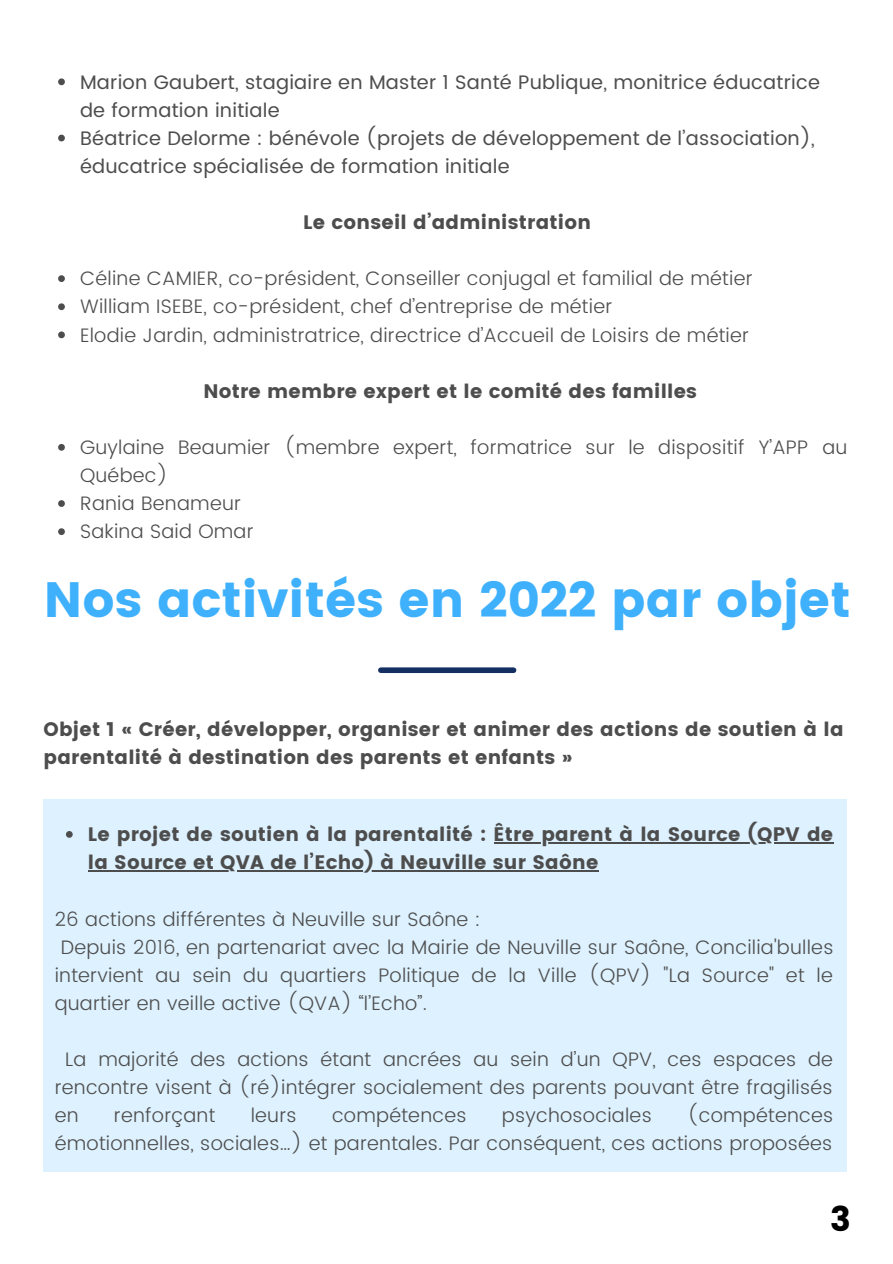
<style>
.page{position:relative;width:893px;height:1264px;background:#fff}
.page>*{position:absolute;margin:0;border:0;box-sizing:border-box;transform-origin:0 0}
.t1{font:49.5px "Poppins";color:#3fb1fc}
.t2{font:34.35px "Poppins";color:#000}
.t3{font:300 19.5px/28px "Poppins";letter-spacing:.015em;color:#4d4d4d}
.t4{font:19.5px/28px "Poppins";letter-spacing:.015em;color:#4d4d4d}
.t5{font:19.5px/28px "Poppins";letter-spacing:.015em;color:#4d4d4d}
</style>
<div class="page">
<svg style="left:58px;top:78px;width:7px;height:7px"></svg>
<svg style="left:58px;top:135px;width:7px;height:6px"></svg>
<svg style="left:58px;top:275px;width:7px;height:7px"></svg>
<svg style="left:58px;top:303px;width:7px;height:7px"></svg>
<svg style="left:58px;top:331px;width:7px;height:7px"></svg>
<svg style="left:58px;top:444px;width:7px;height:6px"></svg>
<svg style="left:58px;top:500px;width:7px;height:7px"></svg>
<svg style="left:58px;top:528px;width:7px;height:7px"></svg>
<div style="left:381px;top:667px;width:132px;height:6px;background:#142f62"></div>
<div style="left:43px;top:799px;width:803px;height:373px;background:#ddf1fe"></div>
<svg style="left:66px;top:831px;width:7px;height:6px"></svg>
<hr style="left:493px;top:842px;width:340px;height:1px;background:#4d4d4d">
<hr style="left:88px;top:870px;width:510px;height:1px;background:#4d4d4d">
<p class="t5" style="left:80px;top:68px;width:741px">Marion Gaubert, stagiaire en Master 1 Santé Publique, monitrice éducatrice de formation initiale<br>Béatrice Delorme : bénévole (projets de développement de l’association), éducatrice spécialisée de formation initiale</p>
<p class="t4" style="left:303px;top:208px;width:289px">Le conseil d’administration</p>
<p class="t3" style="left:80px;top:264px;width:674px">Céline CAMIER, co-président, Conseiller conjugal et familial de métier<br>William ISEBE, co-président, chef d’entreprise de métier<br>Elodie Jardin, administratrice, directrice d’Accueil de Loisirs de métier</p>
<p class="t4" style="left:203px;top:377px;width:495px">Notre membre expert et le comité des familles</p>
<p class="t3" style="left:80px;top:433px;width:768px">Guylaine Beaumier (membre expert, formatrice sur le dispositif Y’APP au<br>Québec)<br>Rania Benameur<br>Sakina Said Omar</p>
<h1 class="t1" style="left:44px;top:571px;width:808px">Nos activités en 2022 par objet</h1>
<p class="t4" style="left:43px;top:715px;width:801px">Objet 1 « Créer, développer, organiser et animer des actions de soutien à la parentalité à destination des parents et enfants »</p>
<p class="t4" style="left:88px;top:820px;width:746px">Le projet de soutien à la parentalité : Être parent à la Source (QPV de la Source et QVA de l’Echo) à Neuville sur Saône</p>
<p class="t3" style="left:55px;top:904px;width:427px">26 actions différentes à Neuville sur Saône :</p>
<p class="t3" style="left:61px;top:932px;width:774px">Depuis 2016, en partenariat avec la Mairie de Neuville sur Saône, Concilia'bulles</p>
<p class="t3" style="left:55px;top:961px;width:779px">intervient au sein du quartiers Politique de la Ville (QPV) "La Source" et le</p>
<p class="t3" style="left:55px;top:989px;width:374px">quartier en veille active (QVA) “l’Echo”.</p>
<p class="t3" style="left:55px;top:1045px;width:779px;text-align:justify;text-indent:11px">La majorité des actions étant ancrées au sein d’un QPV, ces espaces de rencontre visent à (ré)intégrer socialement des parents pouvant être fragilisés en</p>
<p class="t3" style="left:55px;top:1101px;width:780px;text-align:right">(compétences<br>émotionnelles, sociales…) et parentales. Par conséquent, ces actions proposées</p>
<p class="t3" style="left:114px;top:1101px;width:103px">renforçant</p>
<p class="t3" style="left:251px;top:1101px;width:47px">leurs</p>
<p class="t3" style="left:332px;top:1101px;width:136px">compétences</p>
<p class="t3" style="left:502px;top:1101px;width:151px">psychosociales</p>
<h2 class="t2" style="left:830px;top:1198px;width:22px">3</h2>
</div>
